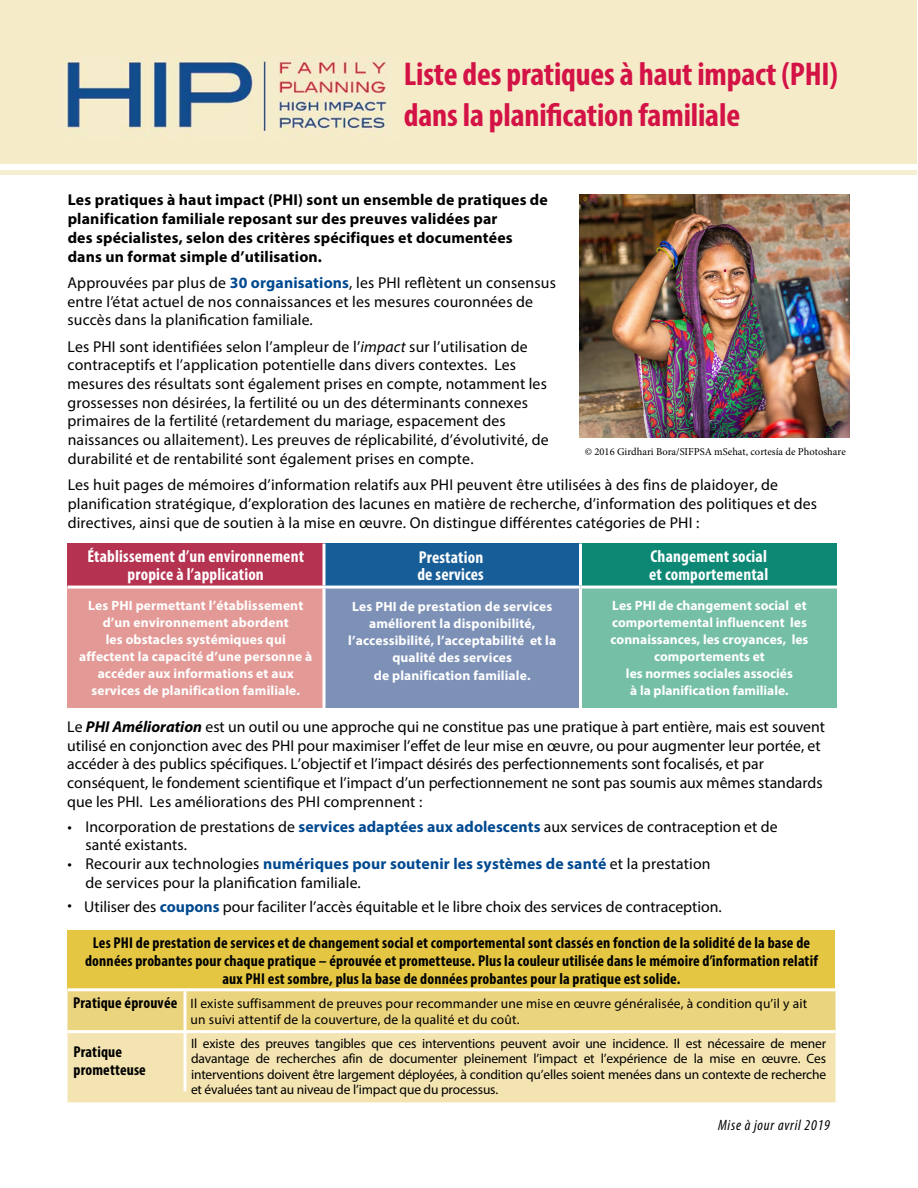
<style>
.page{position:relative;width:918px;height:1188px;background:#fff}
.page>*{position:absolute;margin:0;border:0;box-sizing:border-box;transform-origin:0 0}
.t1{font:700 condensed 33px/40.5px "Myriad Pro";letter-spacing:-.005em;color:#d31245}
.t2{font:700 condensed 17.25px/17.2px "Myriad Pro";letter-spacing:.01em;color:#fff}
.t3{font:15.75px/18.8px "Myriad Pro";letter-spacing:.01em;color:#000}
.t4{font:700 condensed 15.75px/18px "Myriad Pro";letter-spacing:.01em;color:#000;text-align:center}
.t5{font:700 15.75px/18.8px "Myriad Pro";letter-spacing:.01em;color:#000}
.t6{font:italic condensed 15px "Myriad Pro";letter-spacing:.05em;color:#000}
.t7{font:13.5px/15.5px "Myriad Pro";letter-spacing:.01em;color:#000}
.t8{font:700 13.5px/17.1px "Myriad Pro";letter-spacing:.01em;color:#fff;text-align:center}
.t9{font:10.5px "Minion Pro";color:#000}
.s1{font-weight:700;color:#004990}
.s2{font-style:italic}
.s3{font-weight:700;font-style:italic}
.s4{font-weight:700;font-stretch:condensed;font-size:15.75px}
</style>
<div class="page">
<div style="left:0;top:1px;width:916px;height:163px;background:#f6ebc9"></div>
<img style="left:66px;top:54px;width:321px;height:84px">
<div style="left:0;top:170px;width:916px;height:5px;background:#f6eed3"></div>
<div style="left:68px;top:544px;width:256px;height:43px;background:#b53251"></div>
<div style="left:324px;top:544px;width:256px;height:43px;background:#175d97"></div>
<div style="left:580px;top:544px;width:257px;height:43px;background:#0d8875"></div>
<div style="left:68px;top:587px;width:256px;height:121px;background:#e39a96"></div>
<div style="left:324px;top:587px;width:256px;height:121px;background:#7d91b7"></div>
<div style="left:580px;top:587px;width:257px;height:121px;background:#75bfa6"></div>
<svg style="left:322px;top:544px;width:4px;height:42px"></svg>
<hr style="left:579px;top:544px;width:3px;height:42px;background:#fff">
<hr style="left:68px;top:586px;width:256px;height:3px;background:#fff">
<hr style="left:324px;top:586px;width:256px;height:3px;background:#fff">
<svg style="left:322px;top:589px;width:4px;height:119px"></svg>
<hr style="left:580px;top:586px;width:257px;height:3px;background:#fff">
<hr style="left:579px;top:589px;width:3px;height:119px;background:#fff">
<div style="left:68px;top:930px;width:768px;height:60px;background:#e4c642"></div>
<div style="left:68px;top:991px;width:768px;height:39px;background:#ebd47e"></div>
<div style="left:68px;top:1033px;width:768px;height:69px;background:#f3e4b1"></div>
<hr style="left:68px;top:988px;width:117px;height:3px;background:#fff">
<hr style="left:185px;top:988px;width:651px;height:3px;background:#fff">
<hr style="left:184px;top:991px;width:3px;height:39px;background:#fff">
<hr style="left:184px;top:1033px;width:3px;height:58px;background:#fff">
<img style="left:579px;top:195px;width:270px;height:242px">
<h1 class="t1" style="left:404px;top:53px;width:436px">Liste des pratiques à haut impact (PHI) dans la planification familiale</h1>
<p class="t5" style="left:68px;top:190px;width:482px">Les pratiques à haut impact (PHI) sont un ensemble de pratiques de planification familiale reposant sur des preuves validées par<br>des spécialistes, selon des critères spécifiques et documentées dans un format simple d’utilisation.</p>
<p class="t3" style="left:68px;top:273px;width:490px">Approuvées par plus de <span class="s1">30 organisations</span>, les PHI reflètent un consensus entre l’état actuel de nos connaissances et les mesures couronnées de succès dans la planification familiale.</p>
<p class="t3" style="left:67px;top:337px;width:483px">Les PHI sont identifiées selon l’ampleur de l’<span class="s2">impact</span> sur l’utilisation de contraceptifs et l’application potentielle dans divers contextes. Les mesures des résultats sont également prises en compte, notamment les grossesses non désirées, la fertilité ou un des déterminants connexes primaires de la fertilité (retardement du mariage, espacement des naissances ou allaitement). Les preuves de réplicabilité, d’évolutivité, de durabilité et de rentabilité sont également prises en compte.</p>
<p class="t3" style="left:68px;top:475px;width:751px">Les huit pages de mémoires d’information relatifs aux PHI peuvent être utilisées à des fins de plaidoyer, de planification stratégique, d’exploration des lacunes en matière de recherche, d’information des politiques et des directives, ainsi que de soutien à la mise en œuvre. On distingue différentes catégories de PHI :</p>
<p class="t2" style="left:87px;top:548px;width:218px;text-align:center">Établissement d’un environnement propice à l’application</p>
<p class="t2" style="left:417px;top:548px;width:68px">Prestation de services</p>
<p class="t2" style="left:649px;top:547px;width:121px;line-height:17.9px">Changement social et comportemental</p>
<p class="t8" style="left:79px;top:596px;width:234px">Les PHI permettant l’établissement d’un environnement abordent<br>les obstacles systémiques qui affectent la capacité d’une personne à accéder aux informations et aux services de planification familiale.</p>
<p class="t8" style="left:348px;top:598px;width:210px">Les PHI de prestation de services améliorent la disponibilité, l’accessibilité, l’acceptabilité et la qualité des services<br>de planification familiale.</p>
<p class="t8" style="left:611px;top:596px;width:199px">Les PHI de changement social et comportemental influencent les connaissances, les croyances, les comportements et<br>les normes sociales associés<br>à la planification familiale.</p>
<p class="t3" style="left:67px;top:717px;width:759px">Le <span class="s3">PHI Amélioration</span> est un outil ou une approche qui ne constitue pas une pratique à part entière, mais est souvent utilisé en conjonction avec des PHI pour maximiser l’effet de leur mise en œuvre, ou pour augmenter leur portée, et accéder à des publics spécifiques. L’objectif et l’impact désirés des perfectionnements sont focalisés, et par conséquent, le fondement scientifique et l’impact d’un perfectionnement ne sont pas soumis aux mêmes standards que les PHI. Les améliorations des PHI comprennent :</p>
<p class="t3" style="left:86px;top:817px;width:694px;line-height:18.1px;text-indent:-18px">• Incorporation de prestations de <span class="s1">services adaptées aux adolescents</span> aux services de contraception et de santé existants.</p>
<p class="t3" style="left:86px;top:854px;width:627px;text-indent:-18px">• Recourir aux technologies <span class="s1">numériques pour soutenir les systèmes de santé</span> et la prestation de services pour la planification familiale.</p>
<p class="t9" style="left:585px;top:444px;width:263px">© 2016 Girdhari Bora/SIFPSA mSehat, cortesía de Photoshare</p>
<p class="t3" style="left:67px;top:895px;width:6px">•</p>
<p class="t3" style="left:84px;top:897px;width:639px">Utiliser des <span class="s1">coupons</span> pour faciliter l’accès équitable et le libre choix des services de contraception.</p>
<p class="t4" style="left:85px;top:933px;width:734px">Les PHI de prestation de services et de changement social et comportemental sont classés en fonction de la solidité de la base de données probantes pour chaque pratique – éprouvée et prometteuse. Plus la couleur utilisée dans le mémoire d’information relatif aux PHI est sombre, plus la base de données probantes pour la pratique est solide.</p>
<p class="t7" style="left:191px;top:995px;width:618px;line-height:16.2px;text-indent:-118px"><span class="s4">Pratique éprouvée</span> Il existe suffisamment de preuves pour recommander une mise en œuvre généralisée, à condition qu’il y ait un suivi attentif de la couverture, de la qualité et du coût.</p>
<p class="t4" style="left:74px;top:1042px;width:74px;text-align:left">Pratique prometteuse</p>
<p class="t7" style="left:191px;top:1035px;width:637px;text-align:justify">Il existe des preuves tangibles que ces interventions peuvent avoir une incidence. Il est nécessaire de mener davantage de recherches afin de documenter pleinement l’impact et l’expérience de la mise en œuvre. Ces interventions doivent être largement déployées, à condition qu’elles soient menées dans un contexte de recherche et évaluées tant au niveau de l’impact que du processus.</p>
<p class="t6" style="left:718px;top:1116px;width:113px">Mise à jour avril 2019</p>
</div>
